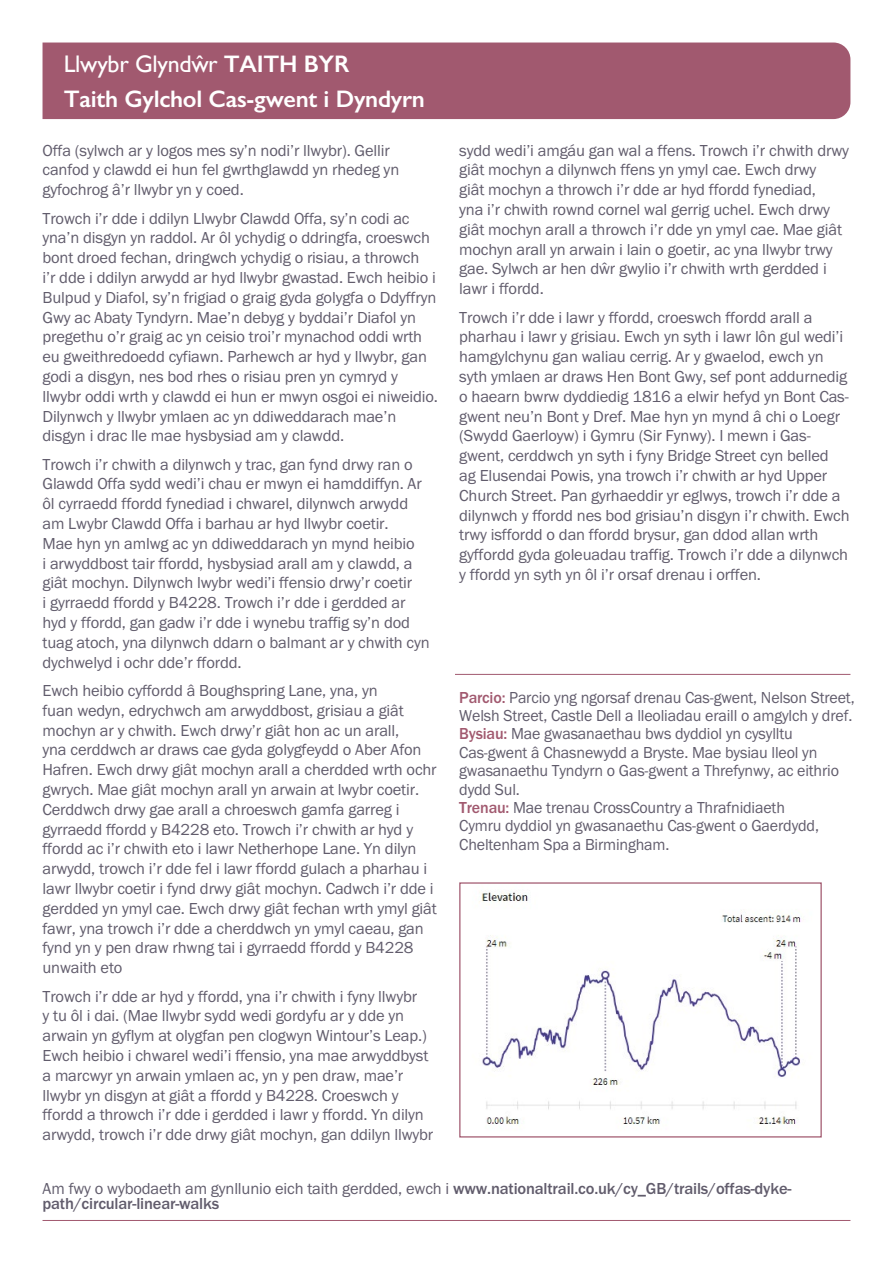
<style>
.page{position:relative;width:893px;height:1263px;background:#fff}
.page>*{position:absolute;margin:0;border:0;box-sizing:border-box;transform-origin:0 0}
.t1{font:600 24px/34.8px "Gill Sans";letter-spacing:-.01em;color:#fff}
.body_copy{font:16.5px/19.8px "Franklin Gothic URW Boo";letter-spacing:-.01em;color:#615c6c}
.P3{font:16.5px/18.3px "Franklin Gothic URW Boo";letter-spacing:-.01em;color:#615c6c}
.body_copy-2{font:500 16.5px/15px "Franklin Gothic URW";letter-spacing:-.01em;color:#615c6c}
.s1{font-weight:400}
.s2{font-family:"Franklin Gothic URW";font-weight:500;color:#a1596f}
.s3{font-family:"Franklin Gothic URW Boo";font-weight:400}
</style>
<div class="page">
<hr style="left:455px;top:674px;width:395px;height:1px;background:#a1596f">
<img style="left:479px;top:890px;width:322px;height:235px">
<div style="left:459px;top:882px;width:363px;height:255px;border:1px solid #a1596f"></div>
<hr style="left:43px;top:1220px;width:807px;height:1px;background:#a1596f">
<div style="left:43px;top:43px;width:807px;height:76px;background:#a1596f"></div>
<h1 class="t1" style="left:64px;top:46px;width:363px"><span class="s1">Llwybr Glyndwˆ r</span> TAITH BYR<br>Taith Gylchol Cas-gwent i Dyndyrn</h1>
<p class="body_copy" style="left:43px;top:140px;width:358px">Offa (sylwch ar y logos mes sy’n nodi’r llwybr). Gellir canfod y clawdd ei hun fel gwrthglawdd yn rhedeg yn gyfochrog â’r llwybr yn y coed.</p>
<p class="body_copy" style="left:43px;top:208px;width:397px">Trowch i’r dde i ddilyn Llwybr Clawdd Offa, sy’n codi ac yna’n disgyn yn raddol. Ar ôl ychydig o ddringfa, croeswch bont droed fechan, dringwch ychydig o risiau, a throwch<br>i’r dde i ddilyn arwydd ar hyd llwybr gwastad. Ewch heibio i Bulpud y Diafol, sy’n frigiad o graig gyda golygfa o Ddyffryn Gwy ac Abaty Tyndyrn. Mae’n debyg y byddai’r Diafol yn pregethu o’r graig ac yn ceisio troi’r mynachod oddi wrth eu gweithredoedd cyfiawn. Parhewch ar hyd y llwybr, gan godi a disgyn, nes bod rhes o risiau pren yn cymryd y llwybr oddi wrth y clawdd ei hun er mwyn osgoi ei niweidio.<br>Dilynwch y llwybr ymlaen ac yn ddiweddarach mae’n disgyn i drac lle mae hysbysiad am y clawdd.</p>
<p class="body_copy" style="left:43px;top:454px;width:389px">Trowch i’r chwith a dilynwch y trac, gan fynd drwy ran o Glawdd Offa sydd wedi’i chau er mwyn ei hamddiffyn. Ar ôl cyrraedd ffordd fynediad i chwarel, dilynwch arwydd am Lwybr Clawdd Offa i barhau ar hyd llwybr coetir.<br>Mae hyn yn amlwg ac yn ddiweddarach yn mynd heibio<br>i arwyddbost tair ffordd, hysbysiad arall am y clawdd, a giât mochyn. Dilynwch lwybr wedi’i ffensio drwy’r coetir<br>i gyrraedd ffordd y B4228. Trowch i’r dde i gerdded ar hyd y ffordd, gan gadw i’r dde i wynebu traffig sy’n dod tuag atoch, yna dilynwch ddarn o balmant ar y chwith cyn dychwelyd i ochr dde’r ffordd.</p>
<p class="body_copy" style="left:43px;top:680px;width:396px">Ewch heibio cyffordd â Boughspring Lane, yna, yn<br>fuan wedyn, edrychwch am arwyddbost, grisiau a giât mochyn ar y chwith. Ewch drwy’r giât hon ac un arall,<br>yna cerddwch ar draws cae gyda golygfeydd o Aber Afon Hafren. Ewch drwy giât mochyn arall a cherdded wrth ochr gwrych. Mae giât mochyn arall yn arwain at lwybr coetir.<br>Cerddwch drwy gae arall a chroeswch gamfa garreg i gyrraedd ffordd y B4228 eto. Trowch i’r chwith ar hyd y ffordd ac i’r chwith eto i lawr Netherhope Lane. Yn dilyn arwydd, trowch i’r dde fel i lawr ffordd gulach a pharhau i lawr llwybr coetir i fynd drwy giât mochyn. Cadwch i’r dde i gerdded yn ymyl cae. Ewch drwy giât fechan wrth ymyl giât fawr, yna trowch i’r dde a cherddwch yn ymyl caeau, gan fynd yn y pen draw rhwng tai i gyrraedd ffordd y B4228 unwaith eto</p>
<p class="body_copy" style="left:43px;top:986px;width:392px">Trowch i’r dde ar hyd y ffordd, yna i’r chwith i fyny llwybr<br>y tu ôl i dai. (Mae llwybr sydd wedi gordyfu ar y dde yn arwain yn gyflym at olygfan pen clogwyn Wintour’s Leap.)<br>Ewch heibio i chwarel wedi’i ffensio, yna mae arwyddbyst a marcwyr yn arwain ymlaen ac, yn y pen draw, mae’r llwybr yn disgyn at giât a ffordd y B4228. Croeswch y ffordd a throwch i’r dde i gerdded i lawr y ffordd. Yn dilyn arwydd, trowch i’r dde drwy giât mochyn, gan ddilyn llwybr</p>
<p class="body_copy" style="left:459px;top:140px;width:391px">sydd wedi’i amgáu gan wal a ffens. Trowch i’r chwith drwy giât mochyn a dilynwch ffens yn ymyl cae. Ewch drwy<br>giât mochyn a throwch i’r dde ar hyd ffordd fynediad,<br>yna i’r chwith rownd cornel wal gerrig uchel. Ewch drwy giât mochyn arall a throwch i’r dde yn ymyl cae. Mae giât mochyn arall yn arwain i lain o goetir, ac yna llwybr trwy gae. Sylwch ar hen dŵr gwylio i’r chwith wrth gerdded i lawr i ffordd.</p>
<p class="body_copy" style="left:459px;top:307px;width:392px">Trowch i’r dde i lawr y ffordd, croeswch ffordd arall a pharhau i lawr y grisiau. Ewch yn syth i lawr lôn gul wedi’i hamgylchynu gan waliau cerrig. Ar y gwaelod, ewch yn syth ymlaen ar draws Hen Bont Gwy, sef pont addurnedig o haearn bwrw dyddiedig 1816 a elwir hefyd yn Bont Cas&shy;gwent neu’n Bont y Dref. Mae hyn yn mynd â chi o Loegr (Swydd Gaerloyw) i Gymru (Sir Fynwy). I mewn i Gas&shy;gwent, cerddwch yn syth i fyny Bridge Street cyn belled<br>ag Elusendai Powis, yna trowch i’r chwith ar hyd Upper Church Street. Pan gyrhaeddir yr eglwys, trowch i’r dde a dilynwch y ffordd nes bod grisiau’n disgyn i’r chwith. Ewch trwy isffordd o dan ffordd brysur, gan ddod allan wrth gyffordd gyda goleuadau traffig. Trowch i’r dde a dilynwch y ffordd yn syth yn ôl i’r orsaf drenau i orffen.</p>
<p class="P3" style="left:459px;top:688px;width:397px"><span class="s2">Parcio:</span> Parcio yng ngorsaf drenau Cas-gwent, Nelson Street,<br>Welsh Street, Castle Dell a lleoliadau eraill o amgylch y dref.</p>
<p class="P3" style="left:459px;top:724px;width:381px"><span class="s2">Bysiau:</span> Mae gwasanaethau bws dyddiol yn cysylltu Cas-gwent â Chasnewydd a Bryste. Mae bysiau lleol yn gwasanaethu Tyndyrn o Gas-gwent a Threfynwy, ac eithrio dydd Sul.</p>
<p class="P3" style="left:459px;top:798px;width:361px"><span class="s2">Trenau:</span> Mae trenau CrossCountry a Thrafnidiaeth<br>Cymru dyddiol yn gwasanaethu Cas-gwent o Gaerdydd,<br>Cheltenham Spa a Birmingham.</p>
<p class="body_copy-2" style="left:43px;top:1181px;width:750px"><span class="s3">Am fwy o wybodaeth am gynllunio eich taith gerdded, ewch i</span> www.nationaltrail.co.uk/cy_GB/trails/offas-dyke&shy;path/circular-linear-walks</p>
</div>
